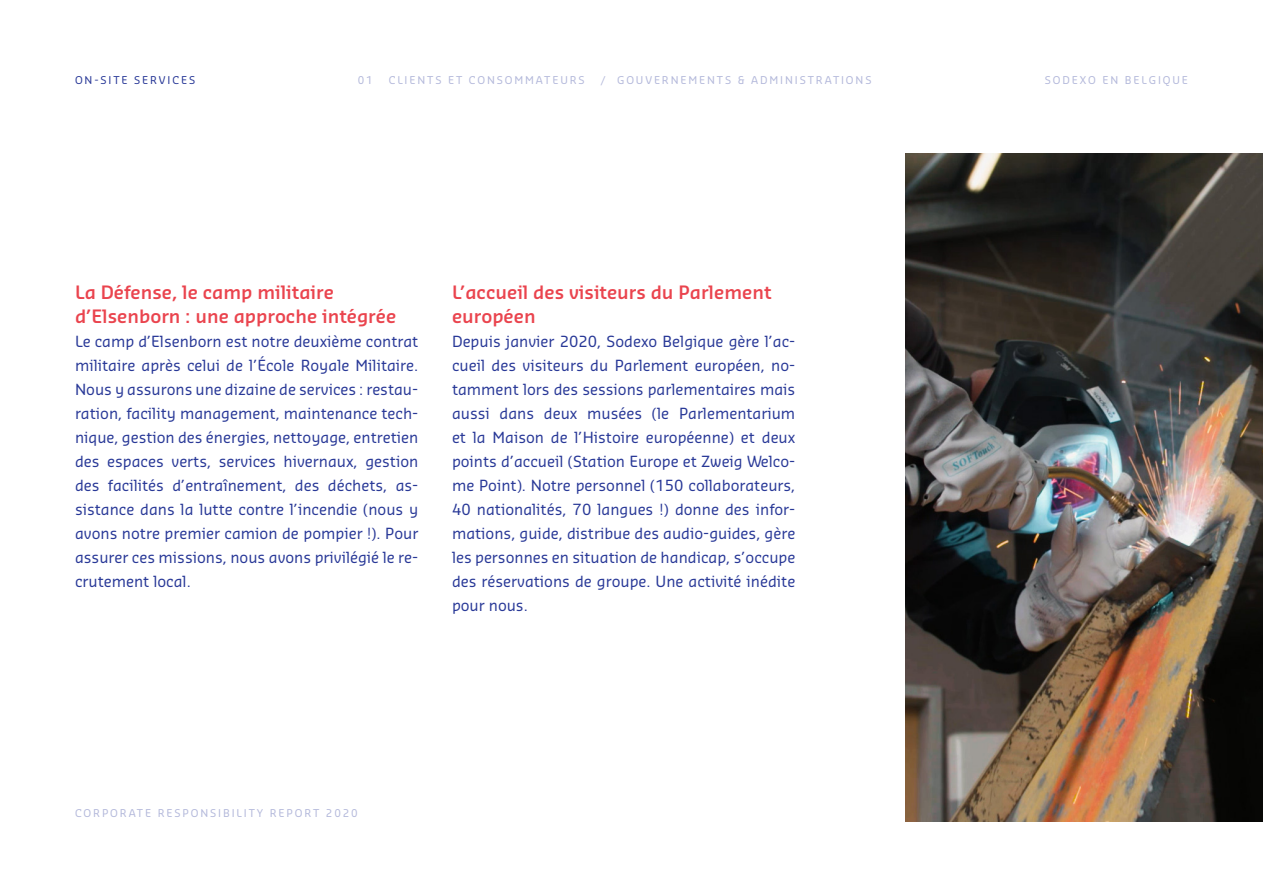
<style>
.page{position:relative;width:1263px;height:893px;background:#fff}
.page>*{position:absolute;margin:0;border:0;box-sizing:border-box;transform-origin:0 0}
.t1{font:600 18px/24px "Sansa Pro";color:#ea444e}
.t2{font:15px/24px "Sansa Pro";color:#283897;text-align:justify}
.t3{font:10.5px "Sansa Pro";letter-spacing:.18em;color:#b4b9db}
.t4{font:10.5px "Sansa Pro";letter-spacing:.18em;color:#283897}
</style>
<div class="page">
<img style="left:905px;top:154px;width:358px;height:667px">
<p class="t4" style="left:75px;top:73px;width:122px">ON-SITE SERVICES</p>
<p class="t3" style="left:1045px;top:73px;width:145px">SODEXO EN BELGIQUE</p>
<p class="t3" style="left:358px;top:73px;width:17px">01</p>
<p class="t3" style="left:389px;top:73px;width:197px">CLIENTS ET CONSOMMATEURS</p>
<p class="t3" style="left:601px;top:73px;width:272px">/ GOUVERNEMENTS &amp; ADMINISTRATIONS</p>
<p class="t1" style="left:75px;top:280px;width:323px">La Défense, le camp militaire d’Elsenborn : une approche intégrée</p>
<p class="t2" style="left:75px;top:329px;width:345px">Le camp d’Elsenborn est notre deuxième contrat militaire après celui de l’École Royale Militaire.<br>Nous y assurons une dizaine de services : restau&shy;ration, facility management, maintenance tech&shy;nique, gestion des énergies, nettoyage, entretien des espaces verts, services hivernaux, gestion des facilités d’entraînement, des déchets, as&shy;sistance dans la lutte contre l’incendie (nous y avons notre premier camion de pompier !). Pour assurer ces missions, nous avons privilégié le re&shy;crutement local.</p>
<p class="t1" style="left:452px;top:280px;width:321px">L’accueil des visiteurs du Parlement européen</p>
<p class="t2" style="left:452px;top:329px;width:345px">Depuis janvier 2020, Sodexo Belgique gère l’ac&shy;cueil des visiteurs du Parlement européen, no&shy;tamment lors des sessions parlementaires mais aussi dans deux musées (le Parlementarium et la Maison de l’Histoire européenne) et deux points d’accueil (Station Europe et Zweig Welco&shy;me Point). Notre personnel (150 collaborateurs, 40 nationalités, 70 langues !) donne des infor&shy;mations, guide, distribue des audio-guides, gère les personnes en situation de handicap, s’occupe des réservations de groupe. Une activité inédite pour nous.</p>
<p class="t3" style="left:75px;top:806px;width:284px">CORPORATE RESPONSIBILITY REPORT 2020</p>
</div>
